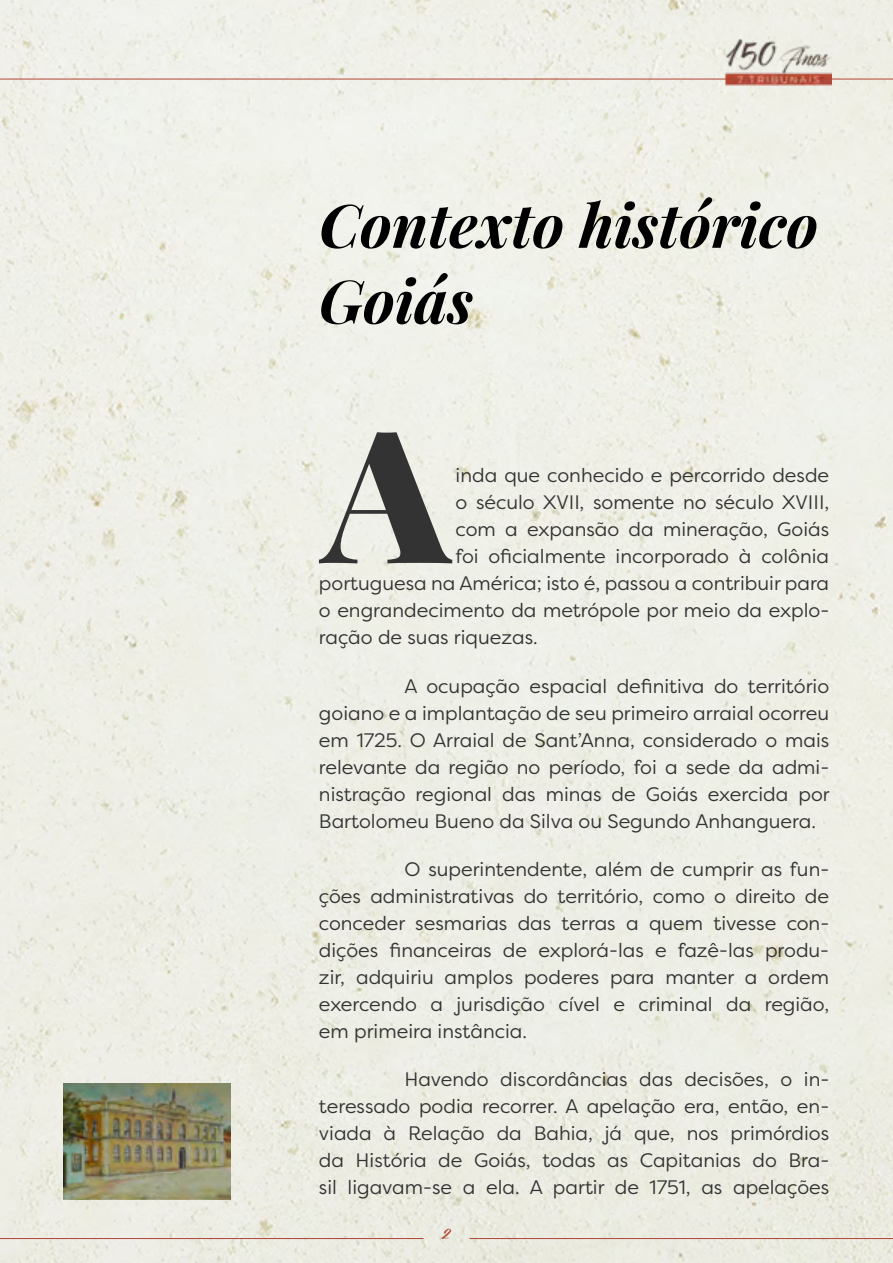
<style>
.page{position:relative;width:893px;height:1263px;background:#eeefe7}
.page>*{position:absolute;margin:0;border:0;box-sizing:border-box;transform-origin:0 0}
.t1{font:900 185.25px "Playfair Display";color:#333}
.t2{font:italic 700 60px/75.8px "Playfair Display";color:#000}
.t3{font:19.5px/27px "Filson Pro";color:#333;text-align:justify}
.t4{font:18px "Timberline";color:#b14636}
</style>
<div class="page">
<hr style="left:469px;top:1238px;width:424px;height:1px;background:#b14636">
<hr style="left:0;top:1238px;width:423px;height:1px;background:#b14636">
<hr style="left:0;top:79px;width:893px;height:1px;background:#b14636">
<img style="left:725px;top:38px;width:107px;height:48px">
<img style="left:63px;top:1083px;width:167px;height:116px">
<h2 class="t2" style="left:319px;top:182px;width:501px">Contexto histórico<br>Goiás</h2>
<h1 class="t1" style="left:323px;top:347px;width:130px">A</h1>
<p class="t3" style="left:456px;top:462px;width:375px">inda que conhecido e percorrido desde</p>
<p class="t3" style="left:456px;top:489px;width:375px">o século XVII, somente no século XVIII,</p>
<p class="t3" style="left:456px;top:516px;width:375px">com a expansão da mineração, Goiás</p>
<p class="t3" style="left:456px;top:543px;width:375px">foi oficialmente incorporado à colônia</p>
<p class="t3" style="left:319px;top:570px;width:512px">portuguesa na América; isto é, passou a contribuir para</p>
<p class="t3" style="left:319px;top:597px;width:512px">o engrandecimento da metrópole por meio da explo-</p>
<p class="t3" style="left:319px;top:624px;width:220px">ração de suas riquezas.</p>
<p class="t3" style="left:319px;top:672px;width:512px;text-indent:86px">A ocupação espacial definitiva do território goiano e a implantação de seu primeiro arraial ocorreu em 1725. O Arraial de Sant’Anna, considerado o mais relevante da região no período, foi a sede da admi&shy;nistração regional das minas de Goiás exercida por Bartolomeu Bueno da Silva ou Segundo Anhanguera.</p>
<p class="t3" style="left:319px;top:855px;width:512px;text-indent:86px">O superintendente, além de cumprir as fun&shy;ções administrativas do território, como o direito de conceder sesmarias das terras a quem tivesse con&shy;dições financeiras de explorá-las e fazê-las produ&shy;zir, adquiriu amplos poderes para manter a ordem exercendo a jurisdição cível e criminal da região, em primeira instância.</p>
<p class="t3" style="left:319px;top:1065px;width:512px;text-indent:86px">Havendo discordâncias das decisões, o in&shy;teressado podia recorrer. A apelação era, então, en&shy;viada à Relação da Bahia, já que, nos primórdios da História de Goiás, todas as Capitanias do Bra&shy;sil ligavam-se a ela. A partir de 1751, as apelações</p>
<p class="t4" style="left:442px;top:1222px;width:11px">2</p>
</div>
